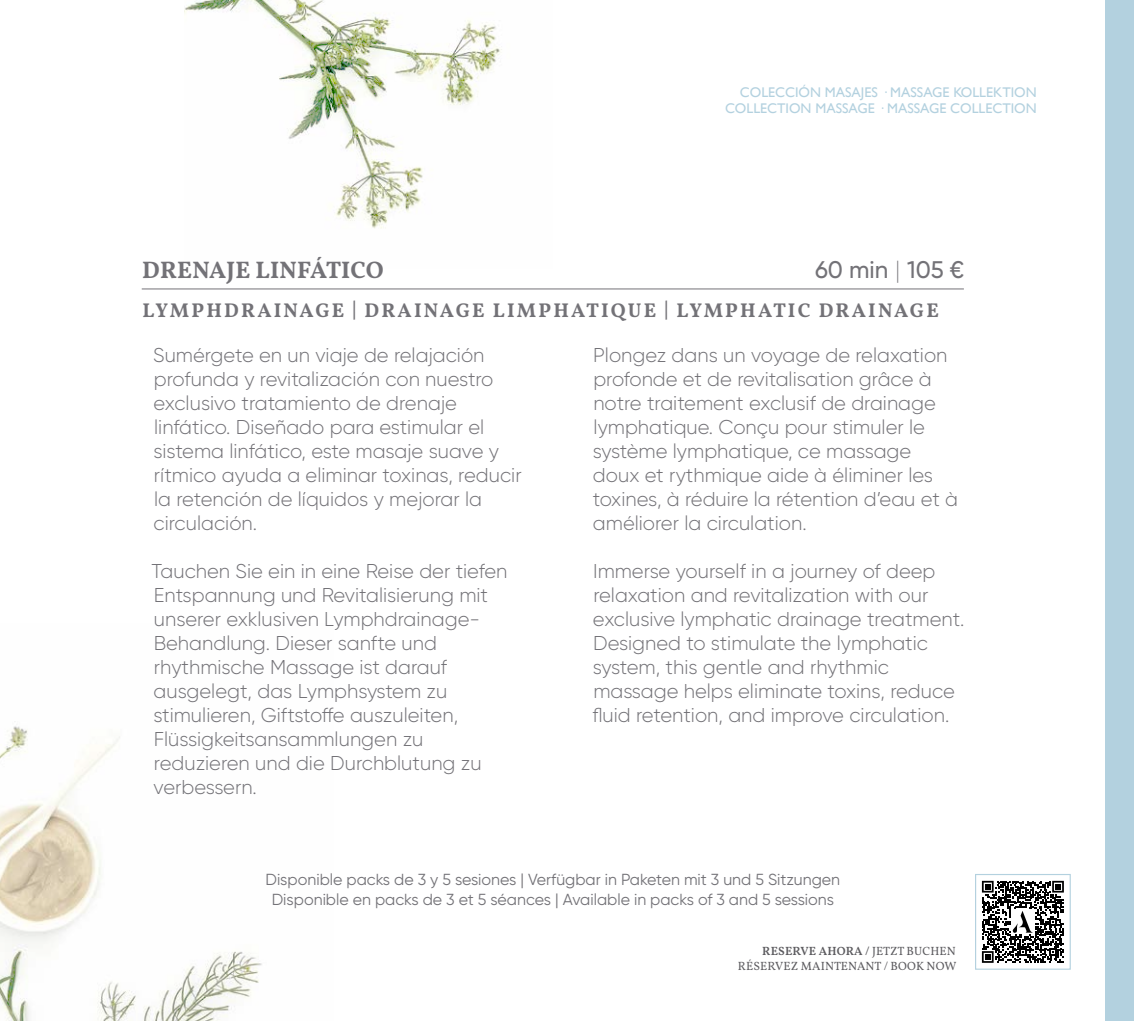
<style>
.page{position:relative;width:1134px;height:1021px;background:#fff}
.page>*{position:absolute;margin:0;border:0;box-sizing:border-box;transform-origin:0 0}
.t1{font:700 24px "Vollkorn";letter-spacing:.01em;color:#737277}
.t2{font:500 24px "Gilroy";color:#737277}
.t3{font:300 20px/24px "Gilroy";color:#737277}
.t4{font:700 20px "Vollkorn";letter-spacing:.11em;color:#737277}
.t5{font:16px/20px "Gilroy";color:#737277;text-align:center}
.t6{font:14px/16.8px "Gill Sans";color:#b3d1df;text-align:right}
.t7{font:12px/14.4px "Vollkorn";letter-spacing:.01em;color:#5c5b5f;text-align:right}
.s1{font-weight:200}
.s2{font-weight:600}
</style>
<div class="page">
<div style="left:1106px;top:0;width:28px;height:1020px;background:#b3d1df"></div>
<svg style="left:0;top:726px;width:262px;height:294px"></svg>
<svg style="left:184px;top:0;width:318px;height:229px"></svg>
<hr style="left:142px;top:288px;width:822px;height:1px;background:#737277">
<div style="left:975px;top:873px;width:96px;height:96px;background:#fff;border:1px solid #b3d1df"></div>
<svg style="left:982px;top:880px;width:82px;height:82px"></svg>
<p class="t6" style="left:725px;top:83px;width:313px">COLECCIÓN MASAJES · MASSAGE KOLLEKTION<br>COLLECTION MASSAGE · MASSAGE COLLECTION</p>
<p class="t1" style="left:142px;top:252px;width:243px">DRENAJE LINFÁTICO</p>
<p class="t2" style="left:815px;top:255px;width:151px">60 min <span class="s1">|</span> 105 €</p>
<p class="t4" style="left:143px;top:295px;width:798px">LYMPHDRAINAGE | DRAINAGE LIMPHATIQUE | LYMPHATIC DRAINAGE</p>
<p class="t3" style="left:153px;top:343px;width:370px">Sumérgete en un viaje de relajación profunda y revitalización con nuestro exclusivo tratamiento de drenaje linfático. Diseñado para estimular el sistema linfático, este masaje suave y rítmico ayuda a eliminar toxinas, reducir la retención de líquidos y mejorar la circulación.</p>
<p class="t3" style="left:151px;top:559px;width:357px">Tauchen Sie ein in eine Reise der tiefen<br>Entspannung und Revitalisierung mit unserer exklusiven Lymphdrainage-<br>Behandlung. Dieser sanfte und rhythmische Massage ist darauf ausgelegt, das Lymphsystem zu stimulieren, Giftstoffe auszuleiten,<br>Flüssigkeitsansammlungen zu reduzieren und die Durchblutung zu verbessern.</p>
<p class="t3" style="left:593px;top:343px;width:367px">Plongez dans un voyage de relaxation profonde et de revitalisation grâce à notre traitement exclusif de drainage lymphatique. Conçu pour stimuler le système lymphatique, ce massage doux et rythmique aide à éliminer les toxines, à réduire la rétention d’eau et à améliorer la circulation.</p>
<p class="t3" style="left:592px;top:559px;width:374px">Immerse yourself in a journey of deep relaxation and revitalization with our exclusive lymphatic drainage treatment.<br>Designed to stimulate the lymphatic system, this gentle and rhythmic massage helps eliminate toxins, reduce fluid retention, and improve circulation.</p>
<p class="t5" style="left:265px;top:869px;width:576px">Disponible packs de 3 y 5 sesiones | Verfügbar in Paketen mit 3 und 5 Sitzungen<br>Disponible en packs de 3 et 5 séances | Available in packs of 3 and 5 sessions</p>
<p class="t7" style="left:738px;top:943px;width:220px"><span class="s2">RESERVE AHORA /</span> JETZT BUCHEN<br>RÉSERVEZ MAINTENANT / BOOK NOW</p>
</div>
